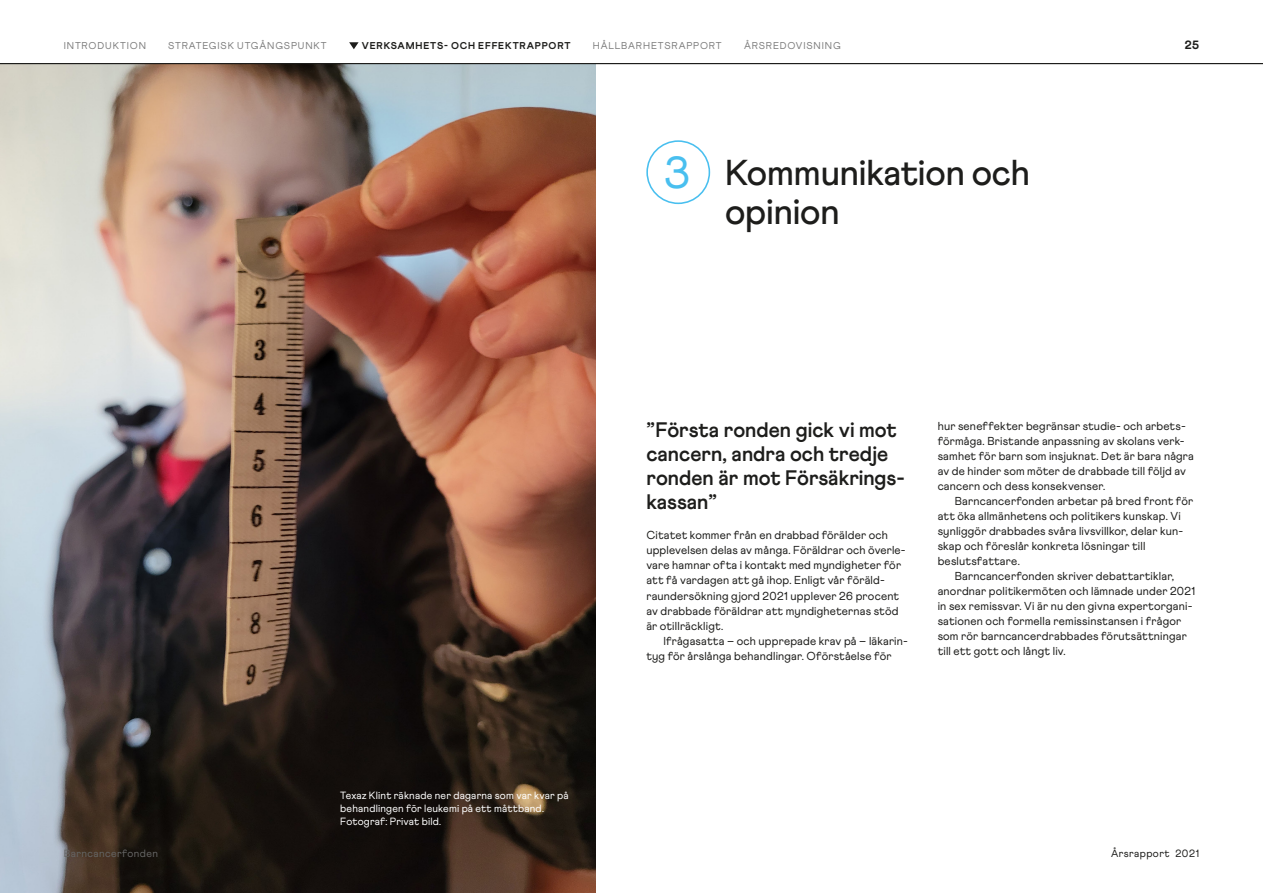
<style>
.page{position:relative;width:1263px;height:893px;background:#fff}
.page>*{position:absolute;margin:0;border:0;box-sizing:border-box;transform-origin:0 0}
.t1{font:44.7px "Athletics";color:#49bfef}
.Rubrik_1_FVB{font:500 36px/39px "Athletics";letter-spacing:-.005em;color:#1d1d1b}
._2021_Introduktionst{font:700 21px/24px "Athletics";color:#1d1d1b}
.t2{font:800 12px "Athletics";color:#1d1d1b}
.Brödtext_indrag{font:11.55px/15px "Athletics";letter-spacing:.015em;color:#1d1d1b}
.Brödtext{font:11.55px/15px "Athletics";letter-spacing:.015em;color:#1d1d1b}
.bildtext{font:10.5px/12.9px "Athletics";letter-spacing:.02em;color:#fff}
.t3{font:10.5px "Athletics";letter-spacing:.04em;color:#646463}
.t4{font:10.5px "Athletics";letter-spacing:.04em;color:#1d1d1b}
.t5{font:9.9px "Athletics";letter-spacing:.085em;color:#7c7c7c}
.t6{font:800 9.9px "Athletics";letter-spacing:.08em;color:#1d1d1b}
</style>
<div class="page">
<img style="left:0;top:64px;width:595px;height:829px">
<div style="left:646px;top:140px;width:64px;height:64px;border:2px solid #49bfef;border-radius:50%"></div>
<svg style="left:349px;top:42px;width:10px;height:7px"></svg>
<hr style="left:0;top:63px;width:1263px;height:1px;background:#1d1d1b">
<p class="t5" style="left:64px;top:40px;width:84px">INTRODUKTION</p>
<p class="t5" style="left:168px;top:40px;width:160px">STRATEGISK UTGÅNGSPUNKT</p>
<p class="t6" style="left:362px;top:40px;width:210px">VERKSAMHETS- OCH EFFEKTRAPPORT</p>
<p class="t5" style="left:593px;top:40px;width:130px">HÅLLBARHETSRAPPORT</p>
<p class="t5" style="left:744px;top:40px;width:98px">ÅRSREDOVISNING</p>
<p class="t1" style="left:664px;top:147px;width:28px">3</p>
<p class="Rubrik_1_FVB" style="left:725px;top:153px;width:307px">Kommunikation och opinion</p>
<p class="t2" style="left:1185px;top:38px;width:16px">25</p>
<p class="t3" style="left:64px;top:847px;width:96px">Barncancerfonden</p>
<p class="bildtext" style="left:340px;top:789px;width:230px">Texaz Klint räknade ner dagarna som var kvar på behandlingen för leukemi på ett måttband.<br>Fotograf: Privat bild.</p>
<p class="_2021_Introduktionst" style="left:646px;top:418px;width:260px">”Första ronden gick vi mot cancern, andra och tredje ronden är mot Försäkrings&shy;kassan”</p>
<p class="Brödtext" style="left:646px;top:528px;width:261px">Citatet kommer från en drabbad förälder och upplevelsen delas av många. Föräldrar och överle&shy;vare hamnar ofta i kontakt med myndigheter för att få vardagen att gå ihop. Enligt vår föräld&shy;raundersökning gjord 2021 upplever 26 procent av drabbade föräldrar att myndigheternas stöd är otillräckligt.</p>
<p class="Brödtext_indrag" style="left:646px;top:633px;width:263px;text-indent:17px">Ifrågasatta – och upprepade krav på – läkarin&shy;tyg för årslånga behandlingar. Oförståelse för</p>
<p class="Brödtext_indrag" style="left:938px;top:419px;width:258px">hur seneffekter begränsar studie- och arbets&shy;förmåga. Bristande anpassning av skolans verk&shy;samhet för barn som insjuknat. Det är bara några av de hinder som möter de drabbade till följd av cancern och dess konsekvenser.</p>
<p class="Brödtext_indrag" style="left:938px;top:494px;width:257px;text-indent:17px">Barncancerfonden arbetar på bred front för att öka allmänhetens och politikers kunskap. Vi synliggör drabbades svåra livsvillkor, delar kun&shy;skap och föreslår konkreta lösningar till beslutsfattare.</p>
<p class="Brödtext_indrag" style="left:938px;top:569px;width:259px;text-indent:17px">Barncancerfonden skriver debattartiklar, anordnar politikermöten och lämnade under 2021 in sex remissvar. Vi är nu den givna expertorgani&shy;sationen och formella remissinstansen i frågor som rör barncancerdrabbades förutsättningar till ett gott och långt liv.</p>
<p class="t4" style="left:1111px;top:847px;width:90px">Årsrapport 2021</p>
</div>
